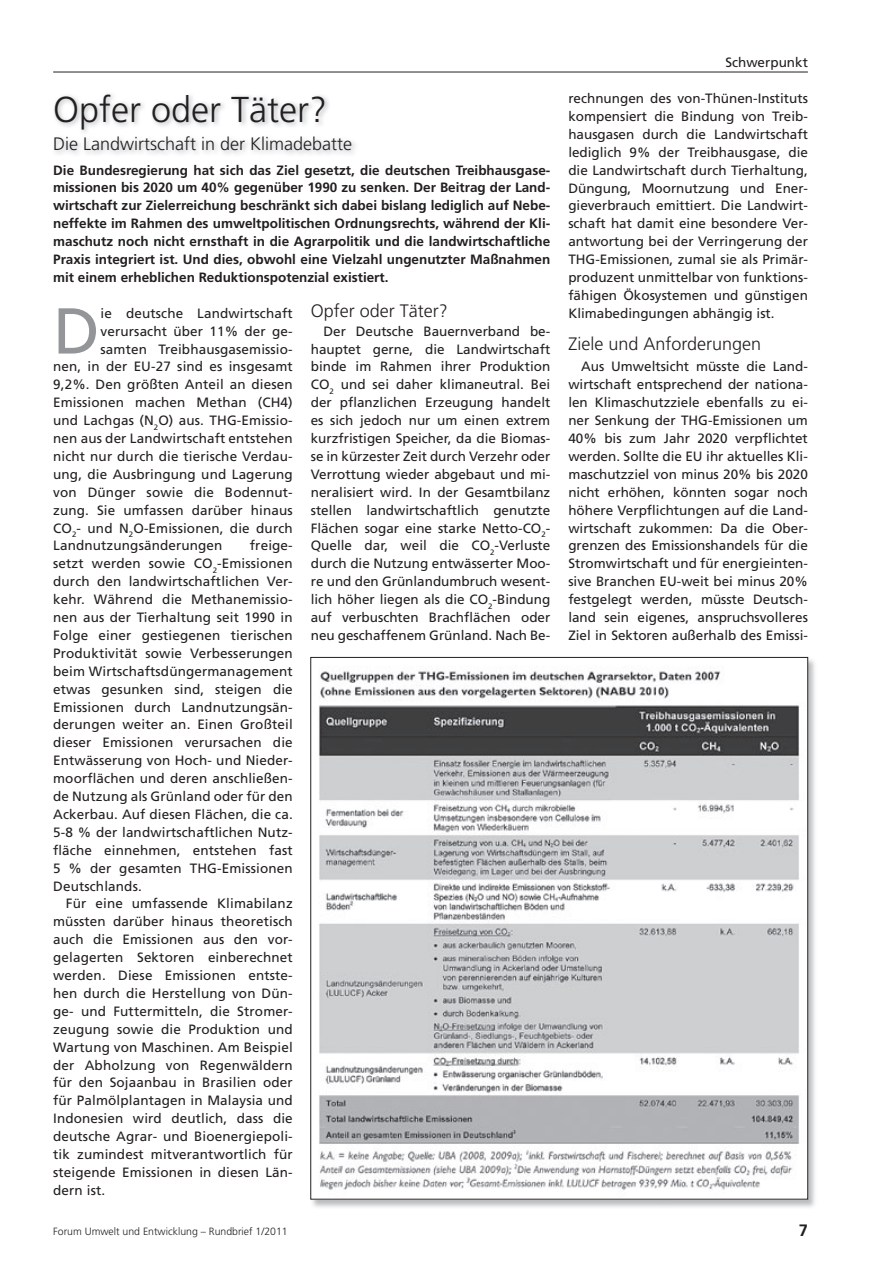
<style>
.page{position:relative;width:893px;height:1263px;background:#fff}
.page>*{position:absolute;margin:0;border:0;box-sizing:border-box;transform-origin:0 0}
.t1{font:64.8px "Frutiger LT";color:#939598}
.t2{font:300 36px "Frutiger LT";color:#231f20}
.t3{font:300 18px "Frutiger LT";color:#231f20}
.t4{font:700 16.5px "Frutiger LT";color:#231f20}
.t5{font:13.5px/17.9px "Frutiger LT";letter-spacing:.01em;color:#231f20;text-align:justify}
.t6{font:700 13.5px/17.9px "Frutiger LT";color:#231f20;text-align:justify}
.t7{font:300 10.5px "Frutiger LT";color:#231f20}
</style>
<div class="page">
<hr style="left:53px;top:72px;width:755px;height:1px;background:#231f20">
<img style="left:310px;top:657px;width:505px;height:550px">
<img style="left:313px;top:659px;width:493px;height:538px">
<img style="left:54px;top:94px;width:301px;height:60px">
<h2 class="t2" style="left:53px;top:89px;width:275px">Opfer oder Täter?</h2>
<h3 class="t3" style="left:53px;top:133px;width:300px">Die Landwirtschaft in der Klimadebatte</h3>
<p class="t6" style="left:53px;top:161px;width:499px">Die Bundesregierung hat sich das Ziel gesetzt, die deutschen Treibhausgase&shy;missionen bis 2020 um 40% gegenüber 1990 zu senken. Der Beitrag der Land&shy;wirtschaft zur Zielerreichung beschränkt sich dabei bislang lediglich auf Nebe&shy;neffekte im Rahmen des umweltpolitischen Ordnungsrechts, während der Kli&shy;maschutz noch nicht ernsthaft in die Agrarpolitik und die landwirtschaftliche Praxis integriert ist. Und dies, obwohl eine Vielzahl ungenutzter Maßnahmen mit einem erheblichen Reduktionspotenzial existiert.</p>
<h1 class="t1" style="left:53px;top:293px;width:48px">D</h1>
<p class="t5" style="left:101px;top:304px;width:194px">ie deutsche Landwirtschaft</p>
<h3 class="t3" style="left:311px;top:300px;width:138px">Opfer oder Täter?</h3>
<p class="t5" style="left:311px;top:322px;width:241px;text-indent:13px">Der Deutsche Bauernverband be&shy;hauptet gerne, die Landwirtschaft binde im Rahmen ihrer Produktion CO<sub>2</sub> und sei daher klimaneutral. Bei der pflanzlichen Erzeugung handelt es sich jedoch nur um einen extrem kurzfristigen Speicher, da die Biomas&shy;se in kürzester Zeit durch Verzehr oder Verrottung wieder abgebaut und mi&shy;neralisiert wird. In der Gesamtbilanz stellen landwirtschaftlich genutzte Flächen sogar eine starke Netto-CO<sub>2</sub>- Quelle dar, weil die CO<sub>2</sub>-Verluste durch die Nutzung entwässerter Moo&shy;re und den Grünlandumbruch wesent&shy;lich höher liegen als die CO<sub>2</sub>-Bindung auf verbuschten Brachflächen oder neu geschaffenem Grünland. Nach Be-</p>
<p class="t5" style="left:101px;top:322px;width:194px">verursacht über 11% der ge-</p>
<p class="t5" style="left:101px;top:340px;width:194px">samten Treibhausgasemissio-</p>
<p class="t5" style="left:53px;top:358px;width:241px">nen, in der EU-27 sind es insgesamt</p>
<p class="t5" style="left:53px;top:376px;width:241px">9,2%. Den größten Anteil an diesen</p>
<p class="t5" style="left:53px;top:394px;width:241px">Emissionen machen Methan (CH4)</p>
<p class="t5" style="left:53px;top:412px;width:241px">und Lachgas (N<sub>2</sub>O) aus. THG-Emissio-</p>
<p class="t5" style="left:53px;top:429px;width:241px">nen aus der Landwirtschaft entstehen</p>
<p class="t5" style="left:53px;top:447px;width:241px">nicht nur durch die tierische Verdau-</p>
<p class="t5" style="left:53px;top:465px;width:241px">ung, die Ausbringung und Lagerung</p>
<p class="t5" style="left:53px;top:483px;width:241px">von Dünger sowie die Bodennut-</p>
<p class="t5" style="left:53px;top:501px;width:241px">zung. Sie umfassen darüber hinaus</p>
<p class="t5" style="left:53px;top:519px;width:241px">CO<sub>2</sub>- und N<sub>2</sub>O-Emissionen, die durch</p>
<p class="t5" style="left:53px;top:537px;width:171px">Landnutzungsänderungen</p>
<p class="t5" style="left:53px;top:537px;width:241px;text-indent:197px">freige&shy;setzt werden sowie CO<sub>2</sub>-Emissionen durch den landwirtschaftlichen Ver&shy;kehr. Während die Methanemissio&shy;nen aus der Tierhaltung seit 1990 in Folge einer gestiegenen tierischen Produktivität sowie Verbesserungen beim Wirtschaftsdüngermanagement etwas gesunken sind, steigen die Emissionen durch Landnutzungsän&shy;derungen weiter an. Einen Großteil dieser Emissionen verursachen die Entwässerung von Hoch- und Nieder&shy;moorflächen und deren anschließen&shy;de Nutzung als Grünland oder für den Ackerbau. Auf diesen Flächen, die ca.<br>5-8 % der landwirtschaftlichen Nutz&shy;fläche einnehmen, entstehen fast 5 % der gesamten THG-Emissionen Deutschlands.</p>
<p class="t5" style="left:53px;top:895px;width:241px;text-indent:13px">Für eine umfassende Klimabilanz müssten darüber hinaus theoretisch auch die Emissionen aus den vor&shy;gelagerten Sektoren einberechnet werden. Diese Emissionen entste&shy;hen durch die Herstellung von Dün&shy;ge- und Futtermitteln, die Stromer&shy;zeugung sowie die Produktion und Wartung von Maschinen. Am Beispiel der Abholzung von Regenwäldern für den Sojaanbau in Brasilien oder für Palmölplantagen in Malaysia und Indonesien wird deutlich, dass die deutsche Agrar- und Bioenergiepoli&shy;tik zumindest mitverantwortlich für steigende Emissionen in diesen Län&shy;dern ist.</p>
<p class="t5" style="left:725px;top:54px;width:84px">Schwerpunkt</p>
<p class="t5" style="left:568px;top:89px;width:241px">rechnungen des von-Thünen-Instituts kompensiert die Bindung von Treib&shy;hausgasen durch die Landwirtschaft lediglich 9% der Treibhausgase, die die Landwirtschaft durch Tierhaltung, Düngung, Moornutzung und Ener&shy;gieverbrauch emittiert. Die Landwirt&shy;schaft hat damit eine besondere Ver&shy;antwortung bei der Verringerung der THG-Emissionen, zumal sie als Primär&shy;produzent unmittelbar von funktions&shy;fähigen Ökosystemen und günstigen Klimabedingungen abhängig ist.</p>
<h3 class="t3" style="left:568px;top:334px;width:194px">Ziele und Anforderungen</h3>
<p class="t5" style="left:568px;top:358px;width:241px;text-indent:13px">Aus Umweltsicht müsste die Land&shy;wirtschaft entsprechend der nationa&shy;len Klimaschutzziele ebenfalls zu ei&shy;ner Senkung der THG-Emissionen um 40% bis zum Jahr 2020 verpflichtet werden. Sollte die EU ihr aktuelles Kli&shy;maschutzziel von minus 20% bis 2020 nicht erhöhen, könnten sogar noch höhere Verpflichtungen auf die Land&shy;wirtschaft zukommen: Da die Ober&shy;grenzen des Emissionshandels für die Stromwirtschaft und für energieinten&shy;sive Branchen EU-weit bei minus 20% festgelegt werden, müsste Deutsch&shy;land sein eigenes, anspruchsvolleres Ziel in Sektoren außerhalb des Emissi-</p>
<p class="t7" style="left:53px;top:1226px;width:236px">Forum Umwelt und Entwicklung – Rundbrief 1/2011</p>
<p class="t4" style="left:799px;top:1220px;width:11px">7</p>
</div>
